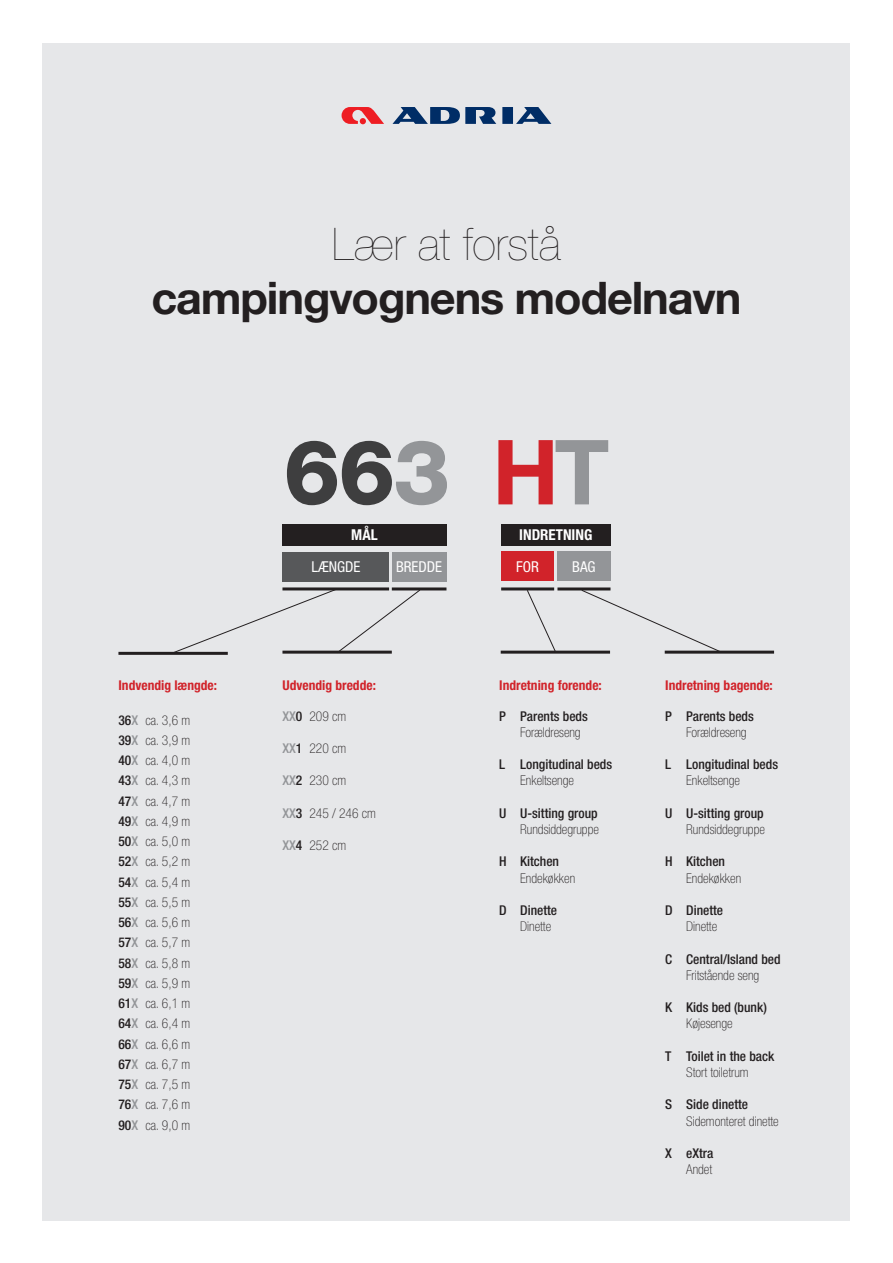
<style>
.page{position:relative;width:893px;height:1263px;background:#fff}
.page>*{position:absolute;margin:0;border:0;box-sizing:border-box;transform-origin:0 0}
.t1{font:800 90px "Helvetica Neue LT Pro";color:#3e3e3f}
.t2{font:700 45px "Helvetica Neue LT Pro";letter-spacing:-.025em;color:#231f20}
.t3{font:200 45px "Helvetica Neue LT Pro";color:#231f20}
.t4{font:condensed 15px "Helvetica Neue LT Pro";color:#fff}
.t5{font:700 condensed 15px "Helvetica Neue LT Pro";color:#fff}
.t6{font:100 condensed 13.5px "Helvetica Neue LT Pro";color:#231f20}
.t7{font:500 condensed 13.5px "Helvetica Neue LT Pro";color:#231f20}
.t8{font:700 condensed 13.5px "Helvetica Neue LT Pro";color:#d1232a}
.s1{color:#939598}
.s2{font-weight:700;color:#d1232a}
.s3{font-weight:700;color:#939598}
.s4{font-weight:500}
.s5{font-weight:500;color:#939598}
</style>
<div class="page">
<div style="left:43px;top:43px;width:807px;height:1177px;background:#e6e7e9"></div>
<svg style="left:342px;top:107px;width:42px;height:17px"></svg>
<svg style="left:392px;top:107px;width:159px;height:17px"></svg>
<div style="left:283px;top:552px;width:106px;height:29px;background:#57585a"></div>
<div style="left:501px;top:551px;width:53px;height:30px;background:#d1232a"></div>
<div style="left:557px;top:551px;width:53px;height:30px;background:#939598"></div>
<div style="left:392px;top:552px;width:54px;height:29px;background:#939598"></div>
<div style="left:282px;top:524px;width:164px;height:22px;background:#231f20"></div>
<div style="left:501px;top:524px;width:109px;height:22px;background:#231f20"></div>
<hr style="left:282px;top:587px;width:107px;height:3px;background:#231f20">
<hr style="left:392px;top:587px;width:54px;height:3px;background:#231f20">
<hr style="left:501px;top:587px;width:53px;height:3px;background:#231f20">
<hr style="left:557px;top:587px;width:53px;height:3px;background:#231f20">
<hr style="left:118px;top:652px;width:110px;height:3px;background:#231f20">
<hr style="left:501px;top:651px;width:109px;height:3px;background:#231f20">
<hr style="left:665px;top:651px;width:109px;height:3px;background:#231f20">
<svg style="left:172px;top:588px;width:249px;height:66px"></svg>
<svg style="left:526px;top:589px;width:31px;height:62px"></svg>
<svg style="left:581px;top:589px;width:140px;height:63px"></svg>
<p class="t3" style="left:332px;top:218px;width:230px">Lær at forstå</p>
<p class="t2" style="left:152px;top:270px;width:591px">campingvognens modelnavn</p>
<p class="t1" style="left:284px;top:419px;width:327px">66<span class="s1">3</span> <span class="s2">H</span><span class="s3">T</span></p>
<p class="t5" style="left:351px;top:526px;width:28px">MÅL</p>
<p class="t5" style="left:519px;top:526px;width:75px">INDRETNING</p>
<p class="t8" style="left:118px;top:677px;width:100px">Indvendig længde:</p>
<p class="t6" style="left:118px;top:712px;width:73px"><span class="s4">36</span><span class="s5">X</span> ca. 3,6 m</p>
<p class="t6" style="left:118px;top:733px;width:73px"><span class="s4">39</span><span class="s5">X</span> ca. 3,9 m</p>
<p class="t6" style="left:118px;top:753px;width:73px"><span class="s4">40</span><span class="s5">X</span> ca. 4,0 m</p>
<p class="t6" style="left:118px;top:773px;width:73px"><span class="s4">43</span><span class="s5">X</span> ca. 4,3 m</p>
<p class="t6" style="left:118px;top:793px;width:73px"><span class="s4">47</span><span class="s5">X</span> ca. 4,7 m</p>
<p class="t6" style="left:118px;top:814px;width:73px"><span class="s4">49</span><span class="s5">X</span> ca. 4,9 m</p>
<p class="t6" style="left:118px;top:834px;width:73px"><span class="s4">50</span><span class="s5">X</span> ca. 5,0 m</p>
<p class="t6" style="left:118px;top:854px;width:73px"><span class="s4">52</span><span class="s5">X</span> ca. 5,2 m</p>
<p class="t6" style="left:118px;top:874px;width:73px"><span class="s4">54</span><span class="s5">X</span> ca. 5,4 m</p>
<p class="t6" style="left:118px;top:895px;width:73px"><span class="s4">55</span><span class="s5">X</span> ca. 5,5 m</p>
<p class="t6" style="left:118px;top:915px;width:73px"><span class="s4">56</span><span class="s5">X</span> ca. 5,6 m</p>
<p class="t6" style="left:118px;top:935px;width:73px"><span class="s4">57</span><span class="s5">X</span> ca. 5,7 m</p>
<p class="t6" style="left:118px;top:955px;width:73px"><span class="s4">58</span><span class="s5">X</span> ca. 5,8 m</p>
<p class="t6" style="left:118px;top:976px;width:73px"><span class="s4">59</span><span class="s5">X</span> ca. 5,9 m</p>
<p class="t6" style="left:118px;top:996px;width:73px"><span class="s4">61</span><span class="s5">X</span> ca. 6,1 m</p>
<p class="t6" style="left:118px;top:1016px;width:73px"><span class="s4">64</span><span class="s5">X</span> ca. 6,4 m</p>
<p class="t6" style="left:118px;top:1036px;width:73px"><span class="s4">66</span><span class="s5">X</span> ca. 6,6 m</p>
<p class="t6" style="left:118px;top:1057px;width:73px"><span class="s4">67</span><span class="s5">X</span> ca. 6,7 m</p>
<p class="t6" style="left:118px;top:1077px;width:73px"><span class="s4">75</span><span class="s5">X</span> ca. 7,5 m</p>
<p class="t6" style="left:118px;top:1097px;width:73px"><span class="s4">76</span><span class="s5">X</span> ca. 7,6 m</p>
<p class="t6" style="left:118px;top:1117px;width:73px"><span class="s4">90</span><span class="s5">X</span> ca. 9,0 m</p>
<p class="t4" style="left:311px;top:558px;width:51px">LÆNGDE</p>
<p class="t4" style="left:396px;top:558px;width:48px">BREDDE</p>
<p class="t4" style="left:516px;top:557px;width:24px">FOR</p>
<p class="t4" style="left:572px;top:558px;width:25px">BAG</p>
<p class="t8" style="left:282px;top:677px;width:95px">Udvendig bredde:</p>
<p class="t6" style="left:282px;top:708px;width:65px"><span class="s5">XX</span><span class="s4">0</span> 209 cm</p>
<p class="t6" style="left:282px;top:741px;width:65px"><span class="s5">XX</span><span class="s4">1</span> 220 cm</p>
<p class="t6" style="left:282px;top:773px;width:65px"><span class="s5">XX</span><span class="s4">2</span> 230 cm</p>
<p class="t6" style="left:282px;top:806px;width:95px"><span class="s5">XX</span><span class="s4">3</span> 245 / 246 cm</p>
<p class="t6" style="left:282px;top:838px;width:65px"><span class="s5">XX</span><span class="s4">4</span> 252 cm</p>
<p class="t8" style="left:499px;top:677px;width:104px">Indretning forende:</p>
<p class="t7" style="left:499px;top:708px;width:90px">P Parents beds</p>
<p class="t6" style="left:520px;top:725px;width:62px">Forældreseng</p>
<p class="t7" style="left:499px;top:756px;width:114px">L Longitudinal beds</p>
<p class="t6" style="left:520px;top:773px;width:55px">Enkeltsenge</p>
<p class="t7" style="left:499px;top:805px;width:100px">U U-sitting group</p>
<p class="t6" style="left:520px;top:822px;width:80px">Rundsiddegruppe</p>
<p class="t7" style="left:499px;top:854px;width:61px">H Kitchen</p>
<p class="t6" style="left:520px;top:870px;width:56px">Endekøkken</p>
<p class="t7" style="left:499px;top:902px;width:60px">D Dinette</p>
<p class="t6" style="left:520px;top:919px;width:32px">Dinette</p>
<p class="t8" style="left:665px;top:677px;width:109px">Indretning bagende:</p>
<p class="t7" style="left:665px;top:708px;width:90px">P Parents beds</p>
<p class="t6" style="left:686px;top:725px;width:62px">Forældreseng</p>
<p class="t7" style="left:665px;top:756px;width:114px">L Longitudinal beds</p>
<p class="t6" style="left:686px;top:773px;width:55px">Enkeltsenge</p>
<p class="t7" style="left:665px;top:805px;width:100px">U U-sitting group</p>
<p class="t6" style="left:686px;top:822px;width:80px">Rundsiddegruppe</p>
<p class="t7" style="left:665px;top:854px;width:61px">H Kitchen</p>
<p class="t6" style="left:686px;top:870px;width:56px">Endekøkken</p>
<p class="t7" style="left:665px;top:902px;width:60px">D Dinette</p>
<p class="t6" style="left:686px;top:919px;width:32px">Dinette</p>
<p class="t7" style="left:665px;top:951px;width:117px">C Central/Island bed</p>
<p class="t6" style="left:686px;top:968px;width:75px">Fritstående seng</p>
<p class="t7" style="left:665px;top:999px;width:103px">K Kids bed (bunk)</p>
<p class="t6" style="left:686px;top:1016px;width:48px">Køjesenge</p>
<p class="t7" style="left:665px;top:1048px;width:111px">T Toilet in the back</p>
<p class="t6" style="left:686px;top:1065px;width:64px">Stort toiletrum</p>
<p class="t7" style="left:665px;top:1097px;width:84px">S Side dinette</p>
<p class="t6" style="left:686px;top:1113px;width:94px">Sidemonteret dinette</p>
<p class="t7" style="left:665px;top:1145px;width:50px">X eXtra</p>
<p class="t6" style="left:686px;top:1162px;width:27px">Andet</p>
</div>
